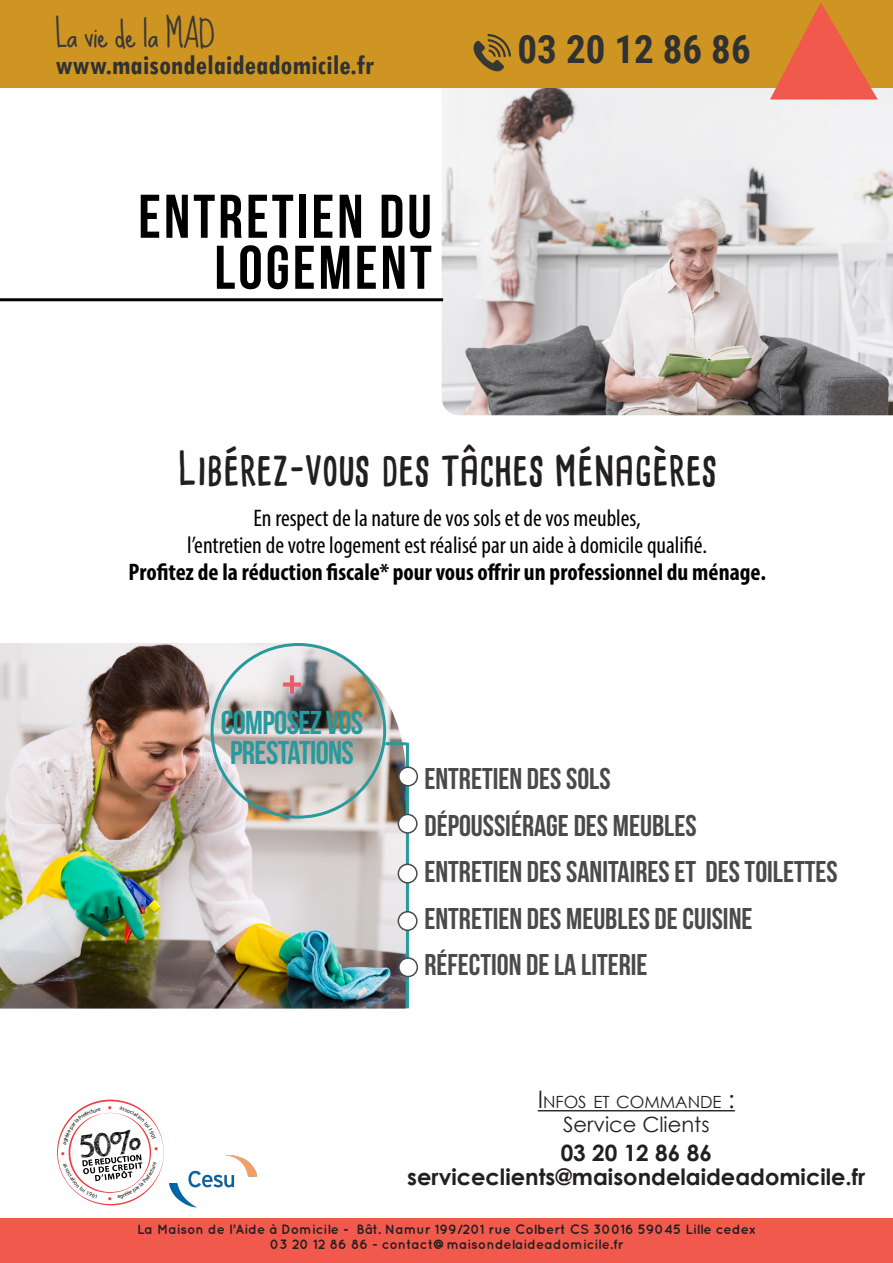
<style>
.page{position:relative;width:893px;height:1263px;background:#fff}
.page>*{position:absolute;margin:0;border:0;box-sizing:border-box;transform-origin:0 0}
.t1{font:61.5px "Bebas Neue";letter-spacing:.05em;color:#000}
.t2{font:52.5px "Bebas Neue";color:#ea5c69}
.t3{font:700 45px "Cardenio Modern";color:#231f20}
.t4{font:700 39px "Roboto Condensed";color:#2e3232}
.t5{font:34.5px "Sue Ellen Francisco";letter-spacing:-.025em;color:#38393a}
.t6{font:33px "Bebas Neue";letter-spacing:-.02em;color:#279a9e}
.t7{font:30px "Bebas Neue";color:#4a4a4b}
.t8{font:700 condensed 28.5px "Tw Cen";color:#2e3232}
.t9{font:24.6px "Myriad Pro";color:#ee3c40}
.t10{font:condensed 24px "Myriad Pro";color:#000}
.t11{font:700 condensed 24px "Myriad Pro";color:#000}
.t12{font:700 22.5px "Century Gothic";color:#231f20}
.t13{font:21px "Century Gothic";color:#231f20}
.t14{font:16.8px "Century Gothic";color:#231f20}
.t15{font:700 13.5px "Quicksand";color:#231f20}
.s1{font-size:24px}
</style>
<div class="page">
<img style="left:0;top:643px;width:406px;height:365px">
<img style="left:442px;top:87px;width:451px;height:328px">
<hr style="left:385px;top:742px;width:21px;height:3px;background:#279a9e">
<hr style="left:406px;top:743px;width:3px;height:265px;background:#279a9e">
<div style="left:399px;top:767px;width:18px;height:19px;background:#fff;border-radius:50%"></div>
<div style="left:398px;top:766px;width:20px;height:20px;border:2px solid #4a4a4b;border-radius:50%"></div>
<div style="left:398px;top:864px;width:19px;height:19px;background:#fff;border-radius:50%"></div>
<div style="left:398px;top:863px;width:20px;height:20px;border:2px solid #4a4a4b;border-radius:50%"></div>
<div style="left:398px;top:912px;width:19px;height:18px;background:#fff;border-radius:50%"></div>
<div style="left:398px;top:911px;width:20px;height:20px;border:2px solid #4a4a4b;border-radius:50%"></div>
<div style="left:398px;top:814px;width:19px;height:19px;background:#fff;border-radius:50%"></div>
<div style="left:398px;top:814px;width:20px;height:20px;border:2px solid #4a4a4b;border-radius:50%"></div>
<div style="left:399px;top:958px;width:18px;height:18px;background:#fff;border-radius:50%"></div>
<div style="left:398px;top:957px;width:20px;height:20px;border:2px solid #4a4a4b;border-radius:50%"></div>
<img style="left:170px;top:1156px;width:87px;height:52px">
<div style="left:0;top:0;width:893px;height:87px;background:#cf9522"></div>
<div style="left:0;top:1218px;width:893px;height:45px;background:#f1594d"></div>
<svg style="left:770px;top:2px;width:108px;height:98px"></svg>
<svg style="left:474px;top:34px;width:37px;height:37px"></svg>
<hr style="left:538px;top:1110px;width:197px;height:1px;background:#231f20">
<hr style="left:0;top:298px;width:443px;height:3px;background:#000">
<svg style="left:57px;top:1099px;width:107px;height:106px"></svg>
<p class="t5" style="left:55px;top:15px;width:161px">La vie de la MAD</p>
<p class="t8" style="left:55px;top:48px;width:320px">www.maisondelaideadomicile.fr</p>
<p class="t1" style="left:138px;top:183px;width:295px">ENTRETIEN DU</p>
<p class="t1" style="left:214px;top:234px;width:219px">LOGEMENT</p>
<p class="t4" style="left:518px;top:22px;width:235px">03 20 12 86 86</p>
<p class="t3" style="left:178px;top:439px;width:541px">Libérez-vous des tâches ménagères</p>
<p class="t10" style="left:253px;top:504px;width:389px">En respect de la nature de vos sols et de vos meubles,</p>
<p class="t10" style="left:187px;top:531px;width:521px">l’entretien de votre logement est réalisé par un aide à domicile qualifié.</p>
<p class="t11" style="left:128px;top:557px;width:639px">Profitez de la réduction fiscale* pour vous offrir un professionnel du ménage.</p>
<p class="t2" style="left:282px;top:656px;width:22px">+</p>
<p class="t6" style="left:221px;top:704px;width:144px">COMPOSEZ VOS</p>
<p class="t6" style="left:230px;top:734px;width:125px">PRESTATIONS</p>
<p class="t7" style="left:424px;top:762px;width:188px">ENTRETIEN DES SOLS</p>
<p class="t7" style="left:424px;top:809px;width:274px">DÉPOUSSIÉRAGE DES MEUBLES</p>
<p class="t7" style="left:424px;top:855px;width:415px">ENTRETIEN DES SANITAIRES ET DES TOILETTES</p>
<p class="t7" style="left:424px;top:902px;width:330px">ENTRETIEN DES MEUBLES DE CUISINE</p>
<p class="t7" style="left:424px;top:948px;width:225px">RÉFECTION DE LA LITERIE</p>
<p class="t9" style="left:60px;top:1131px;width:7px">.</p>
<p class="t9" style="left:107px;top:1085px;width:7px">.</p>
<p class="t9" style="left:107px;top:1176px;width:7px">.</p>
<p class="t9" style="left:154px;top:1127px;width:7px">.</p>
<p class="t14" style="left:538px;top:1090px;width:199px"><span class="s1">I</span>NFOS ET COMMANDE <span class="s1">:</span></p>
<p class="t13" style="left:563px;top:1110px;width:148px">Service Clients</p>
<p class="t12" style="left:561px;top:1136px;width:153px">03 20 12 86 86</p>
<p class="t12" style="left:407px;top:1160px;width:460px">serviceclients@maisondelaideadomicile.fr</p>
<p class="t15" style="left:137px;top:1221px;width:621px">La Maison de l’Aide à Domicile - Bât. Namur 199/201 rue Colbert CS 30016 59045 Lille cedex</p>
<p class="t15" style="left:270px;top:1236px;width:355px">03 20 12 86 86 - contact@maisondelaideadomicile.fr</p>
</div>
